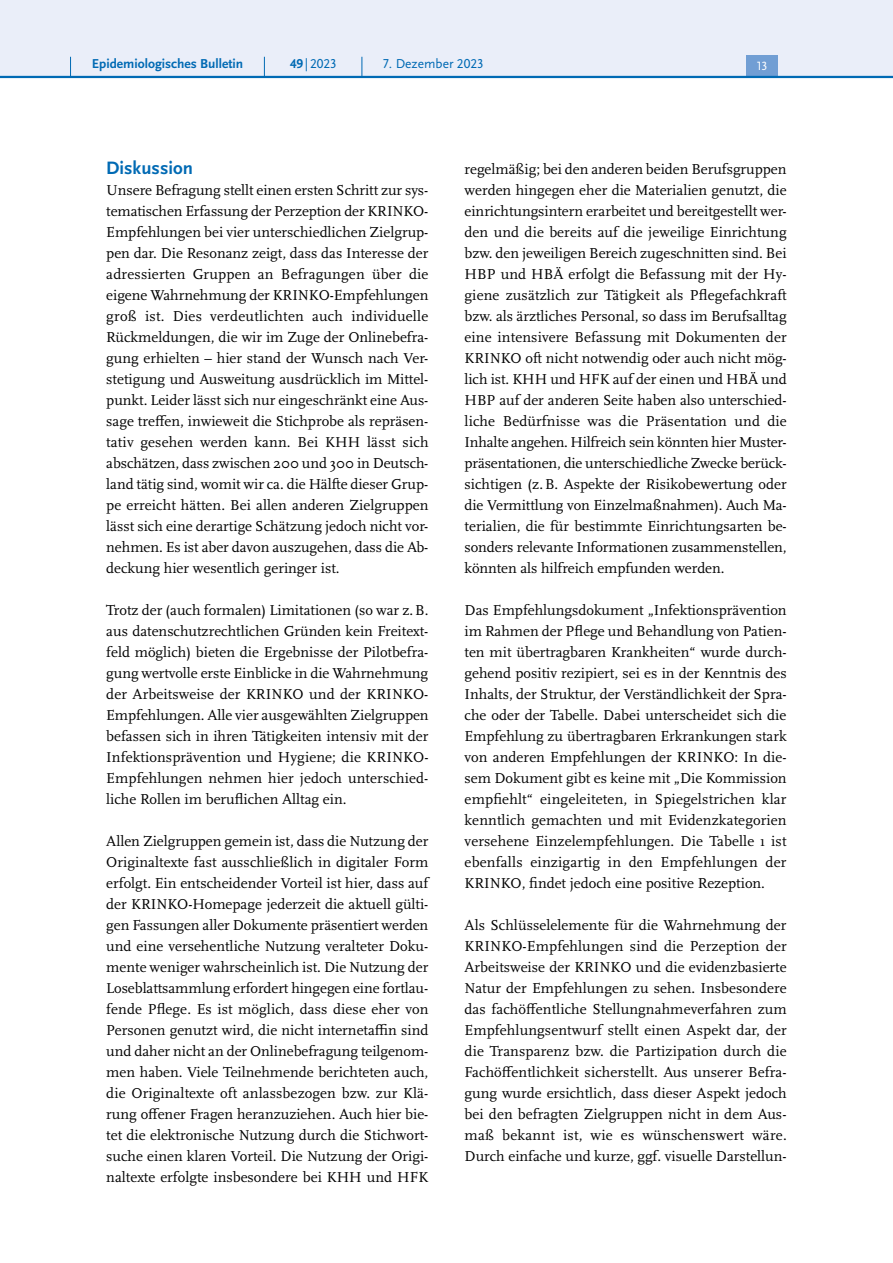
<style>
.page{position:relative;width:893px;height:1263px;background:#fff}
.page>*{position:absolute;margin:0;border:0;box-sizing:border-box;transform-origin:0 0}
.H3_-_Neu{font:700 18.75px "Scala Sans Pro";color:#006ab4}
.P_-_Fließtext{font:15px/21px "Scala Pro";color:#000;text-align:justify}
.t1{font:700 13.5px "Scala Sans Pro";color:#006ab4}
.t2{font:13.5px "Scala Sans Pro";color:#006ab4}
.t3{font:12.45px "Scala Sans Pro";color:#fff}
.s1{font-weight:700}
</style>
<div class="page">
<div style="left:0;top:0;width:893px;height:77px;background:#eaeef9"></div>
<div style="left:746px;top:55px;width:32px;height:21px;background:#719ed4"></div>
<hr style="left:0;top:76px;width:893px;height:2px;background:#006ab4">
<svg style="left:70px;top:57px;width:1px;height:19px"></svg>
<svg style="left:264px;top:57px;width:1px;height:19px"></svg>
<svg style="left:362px;top:57px;width:1px;height:19px"></svg>
<p class="t1" style="left:92px;top:55px;width:153px">Epidemiologisches Bulletin</p>
<p class="t2" style="left:290px;top:55px;width:48px"><span class="s1">49</span>| 2023</p>
<p class="t2" style="left:383px;top:55px;width:102px">7. Dezember 2023</p>
<p class="t3" style="left:757px;top:59px;width:12px">13</p>
<h1 class="H3_-_Neu" style="left:106px;top:156px;width:88px">Diskussion</h1>
<p class="P_-_Fließtext" style="left:106px;top:179px;width:324px">Unsere Befragung stellt einen ersten Schritt zur sys&shy;tematischen Erfassung der Perzeption der KRINKO-Empfehlungen bei vier unterschiedlichen Zielgrup&shy;pen dar. Die Resonanz zeigt, dass das Interesse der adressierten Gruppen an Befragungen über die eigene Wahrnehmung der KRINKO-Empfehlungen groß ist. Dies verdeutlichten auch individuelle Rückmeldungen, die wir im Zuge der Onlinebefra&shy;gung erhielten – hier stand der Wunsch nach Ver&shy;stetigung und Ausweitung ausdrücklich im Mittel&shy;punkt. Leider lässt sich nur eingeschränkt eine Aus&shy;sage treffen, inwieweit die Stichprobe als repräsen&shy;tativ gesehen werden kann. Bei KHH lässt sich abschätzen, dass zwischen 200 und 300 in Deutsch&shy;land tätig sind, womit wir ca. die Hälfte dieser Grup&shy;pe erreicht hätten. Bei allen anderen Zielgruppen lässt sich eine derartige Schätzung jedoch nicht vor&shy;nehmen. Es ist aber davon auszugehen, dass die Ab&shy;deckung hier wesentlich geringer ist.</p>
<p class="P_-_Fließtext" style="left:106px;top:599px;width:324px">Trotz der (auch formalen) Limitationen (so war z.B. aus datenschutzrechtlichen Gründen kein Freitext&shy;feld möglich) bieten die Ergebnisse der Pilotbefra&shy;gung wertvolle erste Einblicke in die Wahrnehmung der Arbeitsweise der KRINKO und der KRINKO-Empfehlungen. Alle vier ausgewählten Zielgruppen befassen sich in ihren Tätigkeiten intensiv mit der Infektionsprävention und Hygiene; die KRINKO-Empfehlungen nehmen hier jedoch unterschied&shy;liche Rollen im beruflichen Alltag ein.</p>
<p class="P_-_Fließtext" style="left:106px;top:830px;width:324px">Allen Zielgruppen gemein ist, dass die Nutzung der Originaltexte fast ausschließlich in digitaler Form erfolgt. Ein entscheidender Vorteil ist hier, dass auf der KRINKO-Homepage jederzeit die aktuell gülti&shy;gen Fassungen aller Dokumente präsentiert werden und eine versehentliche Nutzung veralteter Doku&shy;mente weniger wahrscheinlich ist. Die Nutzung der Loseblattsammlung erfordert hingegen eine fortlau&shy;fende Pflege. Es ist möglich, dass diese eher von Personen genutzt wird, die nicht internetaffin sind und daher nicht an der Onlinebefragung teilgenom&shy;men haben. Viele Teilnehmende berichteten auch, die Originaltexte oft anlassbezogen bzw. zur Klä&shy;rung offener Fragen heranzuziehen. Auch hier bie&shy;tet die elektronische Nutzung durch die Stichwort&shy;suche einen klaren Vorteil. Die Nutzung der Origi&shy;naltexte erfolgte insbesondere bei KHH und HFK</p>
<p class="P_-_Fließtext" style="left:465px;top:158px;width:324px">regelmäßig; bei den anderen beiden Berufsgruppen werden hingegen eher die Materialien genutzt, die einrichtungsintern erarbeitet und bereitgestellt wer&shy;den und die bereits auf die jeweilige Einrichtung bzw. den jeweiligen Bereich zugeschnitten sind. Bei HBP und HBÄ erfolgt die Befassung mit der Hy&shy;giene zusätzlich zur Tätigkeit als Pflegefachkraft bzw. als ärztliches Personal, so dass im Berufsalltag eine intensivere Befassung mit Dokumenten der KRINKO oft nicht notwendig oder auch nicht mög&shy;lich ist. KHH und HFK auf der einen und HBÄ und HBP auf der anderen Seite haben also unterschied&shy;liche Bedürfnisse was die Präsentation und die Inhalte angehen. Hilfreich sein könnten hier Muster&shy;präsentationen, die unterschiedliche Zwecke berück&shy;sichtigen (z.B. Aspekte der Risikobewertung oder die Vermittlung von Einzelmaßnahmen). Auch Ma&shy;terialien, die für bestimmte Einrichtungsarten be&shy;sonders relevante Informationen zusammenstellen, könnten als hilfreich empfunden werden.</p>
<p class="P_-_Fließtext" style="left:465px;top:599px;width:324px">Das Empfehlungsdokument „Infektionsprävention im Rahmen der Pflege und Behandlung von Patien&shy;ten mit übertragbaren Krankheiten“ wurde durch&shy;gehend positiv rezipiert, sei es in der Kenntnis des Inhalts, der Struktur, der Verständlichkeit der Spra&shy;che oder der Tabelle. Dabei unterscheidet sich die Empfehlung zu übertragbaren Erkrankungen stark von anderen Empfehlungen der KRINKO: In die&shy;sem Dokument gibt es keine mit „Die Kommission empfiehlt“ eingeleiteten, in Spiegelstrichen klar kenntlich gemachten und mit Evidenzkategorien versehene Einzelempfehlungen. Die Tabelle 1 ist ebenfalls einzigartig in den Empfehlungen der KRINKO, findet jedoch eine positive Rezeption.</p>
<p class="P_-_Fließtext" style="left:465px;top:914px;width:324px">Als Schlüsselelemente für die Wahrnehmung der KRINKO-Empfehlungen sind die Perzeption der Arbeitsweise der KRINKO und die evidenzbasierte Natur der Empfehlungen zu sehen. Insbesondere das fachöffentliche Stellungnahmeverfahren zum Empfehlungsentwurf stellt einen Aspekt dar, der die Transparenz bzw. die Partizipation durch die Fachöffentlichkeit sicherstellt. Aus unserer Befra&shy;gung wurde ersichtlich, dass dieser Aspekt jedoch bei den befragten Zielgruppen nicht in dem Aus&shy;maß bekannt ist, wie es wünschenswert wäre.<br>Durch einfache und kurze, ggf. visuelle Darstellun-</p>
</div>
